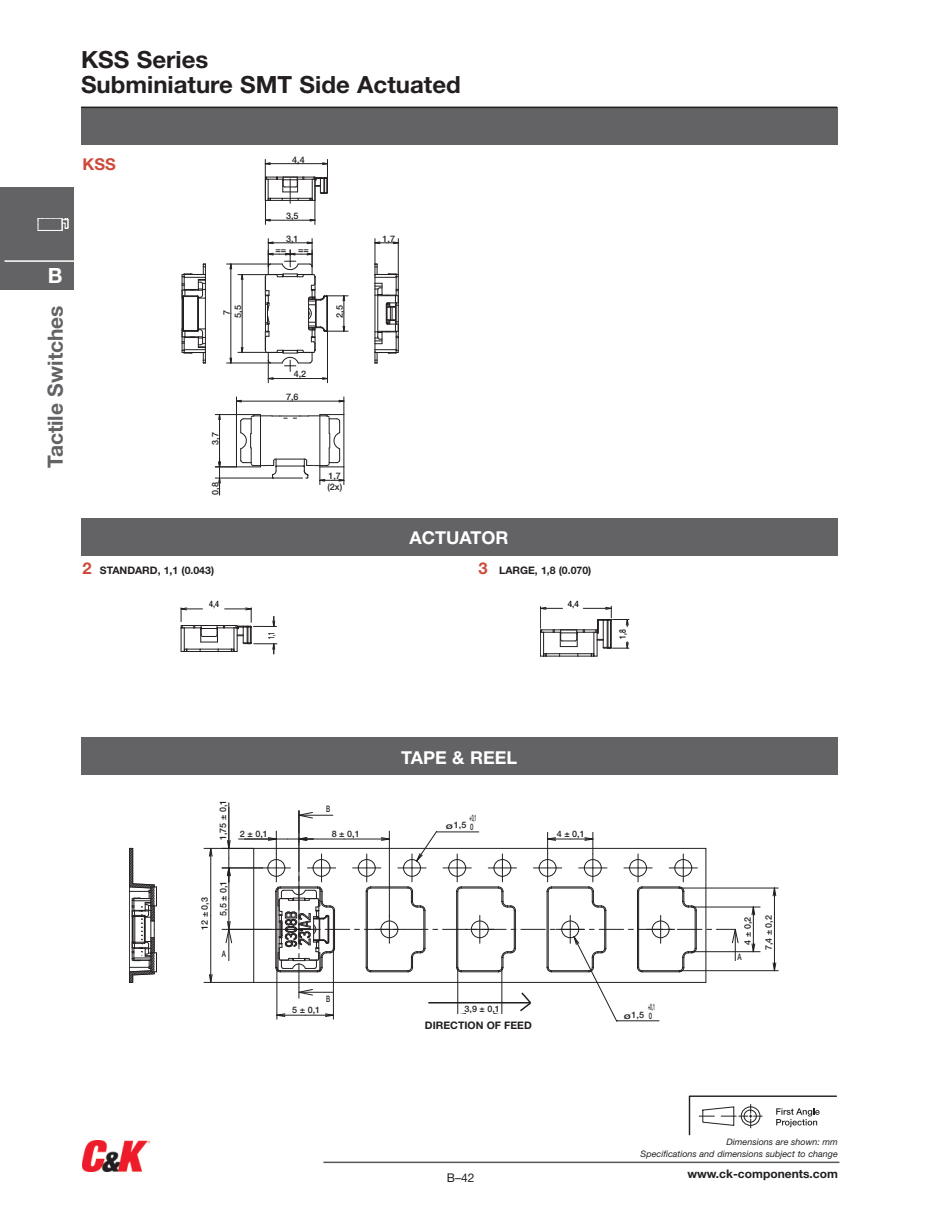
<style>
.page{position:relative;width:945px;height:1229px;background:#fff}
.page>*{position:absolute;margin:0;border:0;box-sizing:border-box;transform-origin:0 0}
.t1{font:700 23.7px/25.2px "Helvetica Neue";color:#231f20}
.t2{font:700 21px "Helvetica Neue";color:#636366}
.t3{font:700 21px "Helvetica Neue";color:#fff}
.t4{font:700 17.85px "Helvetica Neue";color:#fff}
.t5{font:700 16.35px "Helvetica Neue";color:#cd4b3b}
.t6{font:12px "Helvetica Neue";color:#231f20}
.t7{font:700 11.85px "Helvetica Neue";color:#231f20}
.t8{font:700 10.35px "Helvetica Neue";color:#231f20}
.t9{font:500 9px/10.4px "Helvetica Neue";color:#231f20}
.t10{font:500 9px "Helvetica Neue";color:#000;scale:.56 1}
.t11{font:500 9px "Helvetica Neue";color:#000;scale:.76 1}
.t12{font:italic 8.85px/11.9px "Helvetica Neue";color:#231f20;text-align:right}
.t13{font:500 8.85px "Helvetica Neue";color:#231f20}
.t14{font:500 8.85px/9px "Helvetica Neue";color:#231f20;scale:.39 1}
.t15{font:500 8.85px "Helvetica Neue";color:#231f20;scale:1.35 1}
.t16{font:500 8.85px "Helvetica Neue";color:#000;scale:.81 1}
.t17{font:500 8.85px "Helvetica Neue";color:#000;scale:.91 1}
.t18{font:500 8.85px "Helvetica Neue";color:#231f20;scale:.71 1}
.t19{font:500 8.85px "Helvetica Neue";color:#231f20;scale:.65 1}
.s1{font-size:16.35px;color:#cd4b3b}
</style>
<div class="page">
<hr style="left:323px;top:1161px;width:516px;height:2px;background:#57585a">
<img style="left:83px;top:1140px;width:66px;height:31px">
<div style="left:0;top:188px;width:74px;height:101px;background:#636366"></div>
<svg style="left:37px;top:218px;width:32px;height:13px"></svg>
<hr style="left:4px;top:260px;width:70px;height:2px;background:#fff">
<svg style="left:129px;top:847px;width:28px;height:136px"></svg>
<hr style="left:228px;top:802px;width:1px;height:56px;background:#231f20">
<hr style="left:204px;top:982px;width:50px;height:1px;background:#231f20">
<hr style="left:204px;top:848px;width:50px;height:1px;background:#231f20">
<hr style="left:210px;top:915px;width:1px;height:67px;background:#231f20">
<hr style="left:210px;top:848px;width:1px;height:67px;background:#231f20">
<svg style="left:209px;top:973px;width:4px;height:10px"></svg>
<svg style="left:209px;top:847px;width:4px;height:10px"></svg>
<hr style="left:679px;top:887px;width:99px;height:1px;background:#231f20">
<hr style="left:679px;top:970px;width:99px;height:1px;background:#231f20">
<hr style="left:774px;top:888px;width:1px;height:41px;background:#231f20">
<hr style="left:774px;top:929px;width:1px;height:41px;background:#231f20">
<svg style="left:772px;top:887px;width:5px;height:9px"></svg>
<svg style="left:772px;top:962px;width:5px;height:9px"></svg>
<hr style="left:222px;top:867px;width:41px;height:1px;background:#231f20">
<hr style="left:222px;top:929px;width:63px;height:1px;background:#231f20">
<hr style="left:692px;top:906px;width:68px;height:1px;background:#231f20">
<hr style="left:692px;top:951px;width:68px;height:1px;background:#231f20">
<svg style="left:751px;top:906px;width:5px;height:46px"></svg>
<div style="left:81px;top:107px;width:756px;height:38px;background:#636366"></div>
<svg style="left:182px;top:264px;width:24px;height:100px"></svg>
<hr style="left:315px;top:179px;width:1px;height:45px;background:#231f20">
<hr style="left:265px;top:179px;width:1px;height:45px;background:#231f20">
<svg style="left:266px;top:218px;width:50px;height:4px"></svg>
<hr style="left:227px;top:264px;width:43px;height:1px;background:#231f20">
<hr style="left:227px;top:362px;width:43px;height:1px;background:#231f20">
<svg style="left:374px;top:238px;width:25px;height:126px"></svg>
<svg style="left:229px;top:238px;width:119px;height:145px"></svg>
<svg style="left:264px;top:159px;width:64px;height:44px"></svg>
<svg style="left:215px;top:397px;width:130px;height:98px"></svg>
<div style="left:81px;top:518px;width:756px;height:37px;background:#636366"></div>
<svg style="left:181px;top:607px;width:96px;height:47px"></svg>
<svg style="left:688px;top:1096px;width:1px;height:39px"></svg>
<svg style="left:689px;top:1095px;width:148px;height:40px"></svg>
<svg style="left:540px;top:606px;width:89px;height:50px"></svg>
<svg style="left:225px;top:810px;width:514px;height:211px"></svg>
<div style="left:81px;top:737px;width:756px;height:38px;background:#636366"></div>
<hr style="left:81px;top:107px;width:756px;height:1px;background:#231f20">
<h1 class="t1" style="left:81px;top:49px;width:381px">KSS Series<br>Subminiature SMT Side Actuated</h1>
<h2 class="t3" style="left:48px;top:268px;width:16px">B</h2>
<h2 class="t2" style="left:48px;top:468px;width:164px;rotate:-90deg">Tactile Switches</h2>
<h3 class="t5" style="left:82px;top:158px;width:35px">KSS</h3>
<p class="t9" style="left:234px;top:317px;width:14px;rotate:-90deg">5,5</p>
<p class="t9" style="left:222px;top:315px;width:7px;rotate:-90deg">7</p>
<p class="t9" style="left:211px;top:445px;width:14px;rotate:-90deg">3,7</p>
<p class="t9" style="left:211px;top:495px;width:14px;rotate:-90deg">0,8</p>
<p class="t9" style="left:292px;top:155px;width:14px">4,4</p>
<p class="t9" style="left:286px;top:212px;width:14px">3,5</p>
<p class="t9" style="left:286px;top:234px;width:14px">3,1</p>
<p class="t9" style="left:276px;top:245px;width:12px">==</p>
<p class="t9" style="left:298px;top:245px;width:12px">==</p>
<p class="t9" style="left:294px;top:370px;width:14px">4,2</p>
<p class="t9" style="left:286px;top:392px;width:14px">7,6</p>
<p class="t9" style="left:335px;top:317px;width:14px;rotate:-90deg">2,5</p>
<p class="t9" style="left:327px;top:472px;width:16px">1,7 (2x)</p>
<p class="t9" style="left:383px;top:234px;width:14px">1,7</p>
<h3 class="t4" style="left:410px;top:531px;width:100px">ACTUATOR</h3>
<p class="t8" style="left:82px;top:566px;width:133px"><span class="s1">2</span> STANDARD, 1,1 (0.043)</p>
<p class="t8" style="left:479px;top:566px;width:114px"><span class="s1">3</span> LARGE, 1,8 (0.070)</p>
<p class="t16" style="left:209px;top:601px;width:14px">4,4</p>
<p class="t17" style="left:568px;top:601px;width:14px">4,4</p>
<p class="t10" style="left:268px;top:639px;width:14px;rotate:-90deg">1,1</p>
<p class="t11" style="left:619px;top:639px;width:14px;rotate:-90deg">1,8</p>
<p class="t9" style="left:219px;top:840px;width:41px;rotate:-90deg">1,75 ± 0,1</p>
<p class="t19" style="left:326px;top:805px;width:8px">B</p>
<p class="t13" style="left:240px;top:830px;width:29px">2 ± 0,1</p>
<p class="t13" style="left:332px;top:831px;width:29px">8 ± 0,1</p>
<h3 class="t4" style="left:401px;top:750px;width:118px">TAPE &amp; REEL</h3>
<p class="t15" style="left:446px;top:822px;width:17px">ø1,5</p>
<p class="t14" style="left:470px;top:814px;width:19px">+0,1<br>0</p>
<p class="t13" style="left:557px;top:830px;width:29px">4 ± 0,1</p>
<p class="t9" style="left:200px;top:929px;width:34px;rotate:-90deg">12 ± 0,3</p>
<p class="t9" style="left:219px;top:915px;width:36px;rotate:-90deg">5,5 ± 0,1</p>
<p class="t9" style="left:743px;top:944px;width:29px;rotate:-90deg">4 ± 0,2</p>
<p class="t9" style="left:764px;top:950px;width:36px;rotate:-90deg">7,4 ± 0,2</p>
<p class="t18" style="left:222px;top:951px;width:7px">A</p>
<p class="t18" style="left:738px;top:954px;width:7px">A</p>
<p class="t19" style="left:326px;top:996px;width:8px">B</p>
<p class="t14" style="left:648px;top:1003px;width:19px">+0,1<br>0</p>
<p class="t13" style="left:465px;top:1005px;width:37px">3,9 ± 0,1</p>
<p class="t13" style="left:292px;top:1006px;width:29px">5 ± 0,1</p>
<p class="t13" style="left:632px;top:1011px;width:14px">1,5</p>
<p class="t15" style="left:624px;top:1012px;width:7px">ø</p>
<p class="t8" style="left:425px;top:1021px;width:108px">DIRECTION OF FEED</p>
<h3 class="t6" style="left:447px;top:1173px;width:29px">B–42</h3>
<p class="t12" style="left:641px;top:1136px;width:199px">Dimensions are shown: mm<br>Specifications and dimensions subject to change</p>
<h3 class="t7" style="left:687px;top:1169px;width:152px">www.ck-components.com</h3>
</div>
